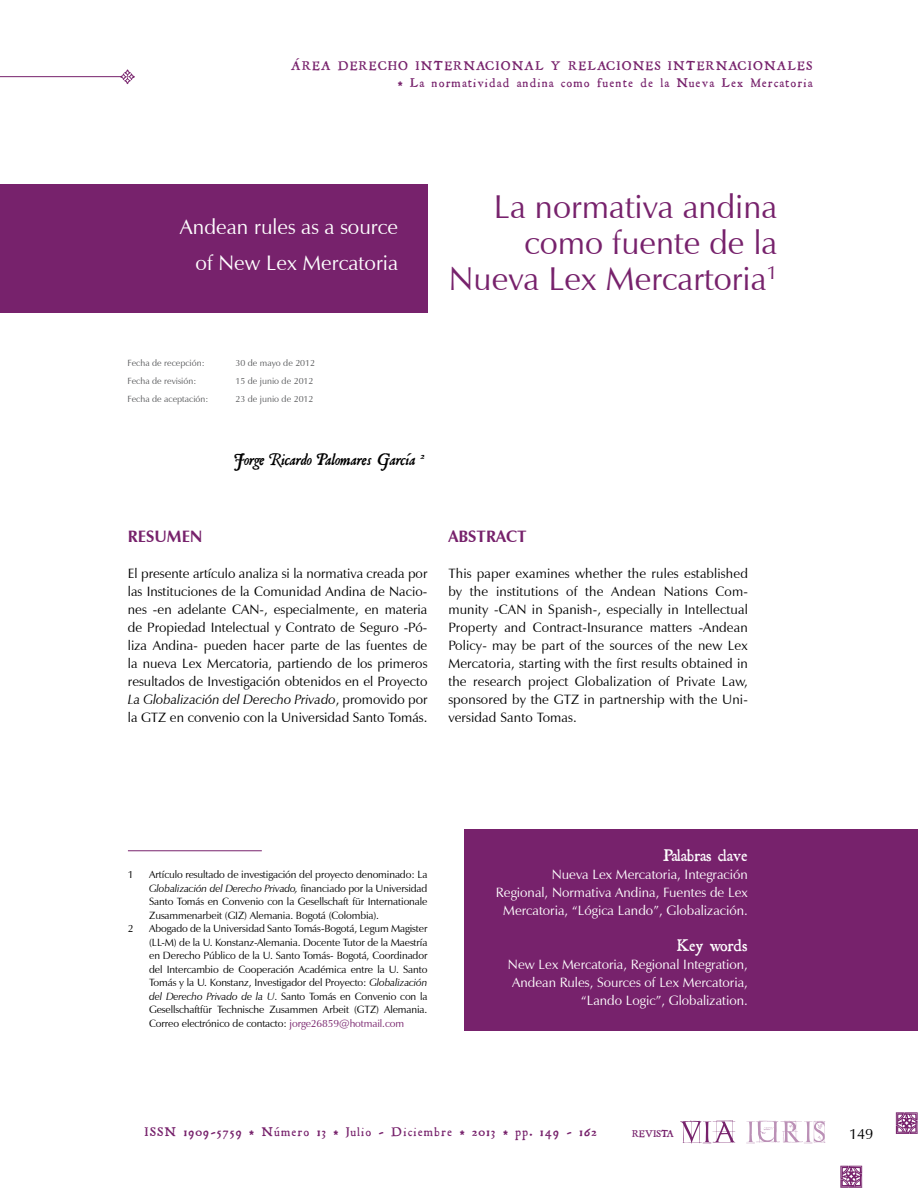
<style>
.page{position:relative;width:918px;height:1188px;background:#fff}
.page>*{position:absolute;margin:0;border:0;box-sizing:border-box;transform-origin:0 0}
.t1{font:33px/36px "Zapf Humanist 601 BT";color:#77226c;text-align:right}
.t2{font:21px/36px "Zapf Humanist 601 BT";color:#fff;text-align:right}
.t3{font:italic 18px "Roman Antique";color:#000}
.t4{font:18px "Roman Antique";color:#fff}
.t5{font:700 16.5px "Zapf Humanist 601 BT";color:#77226c}
.t6{font:15px "Zapf Humanist 601 BT";color:#000}
.t7{font:13.5px/18px "Zapf Humanist 601 BT";color:#000;text-align:justify}
.t8{font:13.5px/18px "Zapf Humanist 601 BT";color:#fff;text-align:right}
.t9{font:13.5px/16.5px "Roman Antique";letter-spacing:.1em;color:#77226c;text-align:right}
.t10{font:10.5px/13.5px "Zapf Humanist 601 BT";letter-spacing:-.01em;color:#000;text-align:justify}
.t11{font:10.5px "Roman Antique";color:#77226c}
.t12{font:9px "Zapf Humanist 601 BT";color:#58595b}
.s1{font-style:italic}
.s2{color:#77226c}
</style>
<div class="page">
<svg style="left:896px;top:1112px;width:22px;height:22px"></svg>
<svg style="left:840px;top:1166px;width:22px;height:22px"></svg>
<hr style="left:0;top:76px;width:121px;height:1px;background:#77226c">
<svg style="left:120px;top:69px;width:15px;height:15px"></svg>
<svg style="left:746px;top:1121px;width:80px;height:23px"></svg>
<svg style="left:680px;top:1120px;width:55px;height:24px"></svg>
<div style="left:0;top:185px;width:427px;height:128px;background:#77226c"></div>
<div style="left:464px;top:830px;width:454px;height:201px;background:#77226c"></div>
<hr style="left:128px;top:850px;width:134px;height:1px;background:#77226c">
<p class="t9" style="left:292px;top:58px;width:522px">ÁREA DERECHO INTERNACIONAL Y RELACIONES INTERNACIONALES * La normatividad andina como fuente de la Nueva Lex Mercatoria</p>
<h2 class="t2" style="left:180px;top:208px;width:220px">Andean rules as a source of New Lex Mercatoria</h2>
<h1 class="t1" style="left:449px;top:188px;width:330px">La normativa andina como fuente de la<br>Nueva Lex Mercartoria<sup>1</sup></h1>
<p class="t12" style="left:128px;top:357px;width:79px">Fecha de recepción:</p>
<p class="t12" style="left:236px;top:357px;width:81px">30 de mayo de 2012</p>
<p class="t12" style="left:128px;top:375px;width:70px">Fecha de revisión:</p>
<p class="t12" style="left:236px;top:375px;width:79px">15 de junio de 2012</p>
<p class="t12" style="left:128px;top:393px;width:82px">Fecha de aceptación:</p>
<p class="t12" style="left:236px;top:393px;width:79px">23 de junio de 2012</p>
<h3 class="t3" style="left:234px;top:449px;width:191px">Jorge Ricardo Palomares García <sup>2</sup></h3>
<p class="t5" style="left:128px;top:526px;width:76px">RESUMEN</p>
<p class="t7" style="left:128px;top:564px;width:301px">El presente artículo analiza si la normativa creada por las Instituciones de la Comunidad Andina de Nacio&shy;nes -en adelante CAN-, especialmente, en materia de Propiedad Intelectual y Contrato de Seguro -Pó&shy;liza Andina- pueden hacer parte de las fuentes de la nueva Lex Mercatoria, partiendo de los primeros resultados de Investigación obtenidos en el Proyecto <span class="s1">La Globalización del Derecho Privado</span>, promovido por la GTZ en convenio con la Universidad Santo Tomás.</p>
<p class="t5" style="left:448px;top:526px;width:80px">ABSTRACT</p>
<p class="t7" style="left:448px;top:564px;width:301px">This paper examines whether the rules established by the institutions of the Andean Nations Com&shy;munity -CAN in Spanish-, especially in Intellectual Property and Contract-Insurance matters -Andean Policy- may be part of the sources of the new Lex Mercatoria, starting with the first results obtained in the research project Globalization of Private Law, sponsored by the GTZ in partnership with the Uni&shy;versidad Santo Tomas.</p>
<p class="t10" style="left:128px;top:868px;width:7px">1</p>
<p class="t10" style="left:149px;top:868px;width:280px">Artículo resultado de investigación del proyecto denominado: La <span class="s1">Globalización del Derecho Privado,</span> financiado por la Universidad Santo Tomás en Convenio con la Gesellschaft für Internationale Zusammenarbeit (GIZ) Alemania. Bogotá (Colombia).</p>
<p class="t10" style="left:128px;top:922px;width:7px">2</p>
<p class="t10" style="left:149px;top:922px;width:280px">Abogado de la Universidad Santo Tomás-Bogotá, Legum Magister (LL-M) de la U. Konstanz-Alemania. Docente Tutor de la Maestría en Derecho Público de la U. Santo Tomás- Bogotá, Coordinador del Intercambio de Cooperación Académica entre la U. Santo Tomás y la U. Konstanz, Investigador del Proyecto: <span class="s1">Globalización del Derecho Privado de la U</span>. Santo Tomás en Convenio con la Gesellschaftfür Technische Zusammen Arbeit (GTZ) Alemania.<br>Correo electrónico de contacto: <span class="s2">jorge26859@hotmail.com</span></p>
<h3 class="t4" style="left:663px;top:845px;width:86px">Palabras clave</h3>
<p class="t8" style="left:496px;top:866px;width:254px">Nueva Lex Mercatoria, Integración<br>Regional, Normativa Andina, Fuentes de Lex<br>Mercatoria, “Lógica Lando”, Globalización.</p>
<h3 class="t4" style="left:677px;top:935px;width:72px">Key words</h3>
<p class="t8" style="left:508px;top:956px;width:241px">New Lex Mercatoria, Regional Integration,<br>Andean Rules, Sources of Lex Mercatoria, “Lando Logic”, Globalization.</p>
<p class="t9" style="left:145px;top:1124px;width:453px">ISSN 1909-5759 * Número 13 * Julio - Diciembre * 2013 * pp. 149 - 162</p>
<p class="t6" style="left:849px;top:1125px;width:26px">149</p>
<p class="t11" style="left:632px;top:1127px;width:43px">REVISTA</p>
</div>
